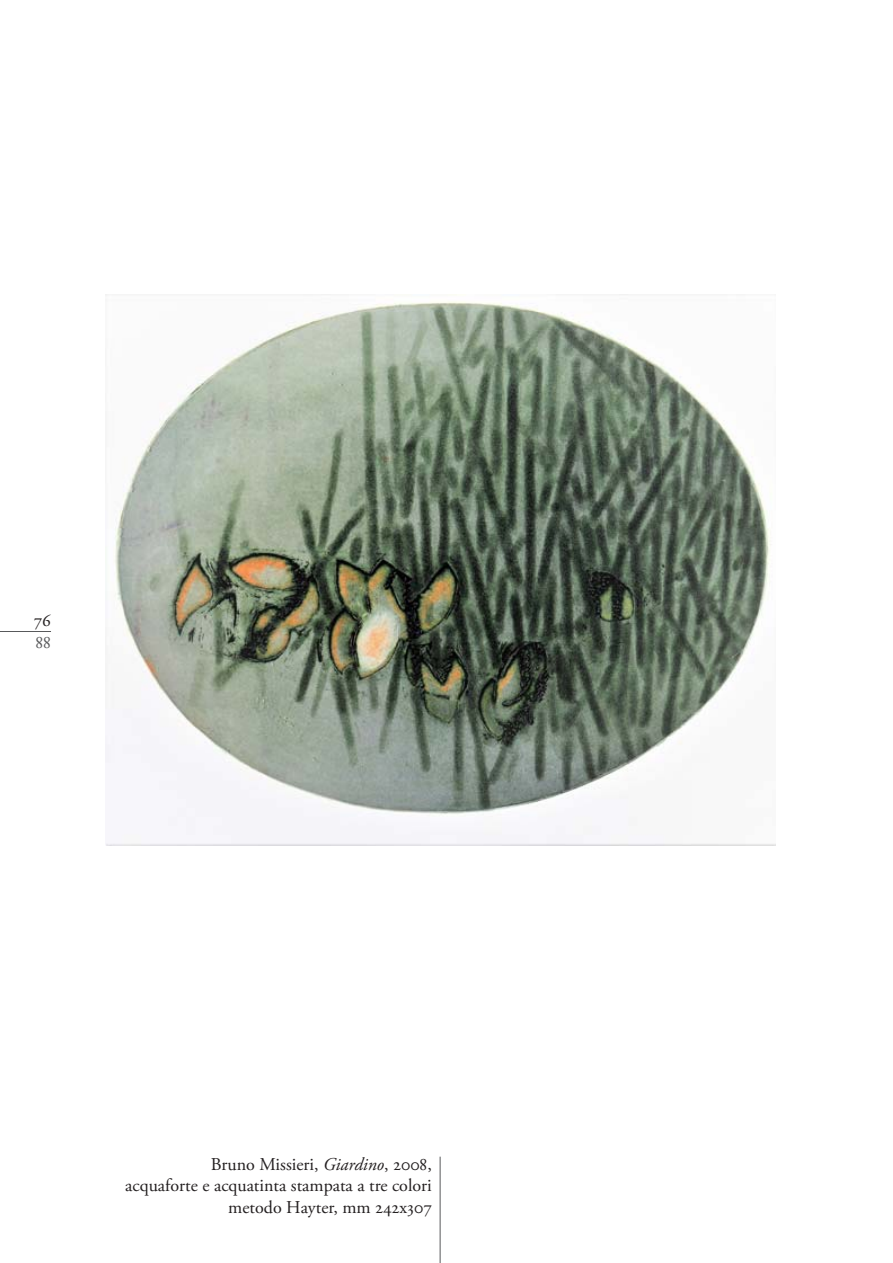
<style>
.page{position:relative;width:893px;height:1263px;background:#fff}
.page>*{position:absolute;margin:0;border:0;box-sizing:border-box;transform-origin:0 0}
.t1{font:18px/21.6px "Adobe Garamond Pro";color:#231f20;text-align:right}
.t2{font:18px "Adobe Garamond Regular SC";color:#231f20}
.t3{font:18px "Adobe Garamond Regular SC";color:#58595b}
.s1{font-style:italic}
</style>
<div class="page">
<hr style="left:0;top:631px;width:51px;height:1px;background:#58595b">
<hr style="left:440px;top:1157px;width:1px;height:106px;background:#58595b">
<img style="left:106px;top:295px;width:669px;height:550px">
<p class="t2" style="left:34px;top:613px;width:19px">76</p>
<p class="t3" style="left:36px;top:635px;width:17px">88</p>
<p class="t1" style="left:125px;top:1155px;width:308px">Bruno Missieri, <span class="s1">Giardino</span>, 2008,<br>acquaforte e acquatinta stampata a tre colori metodo Hayter, mm 242x307</p>
</div>
